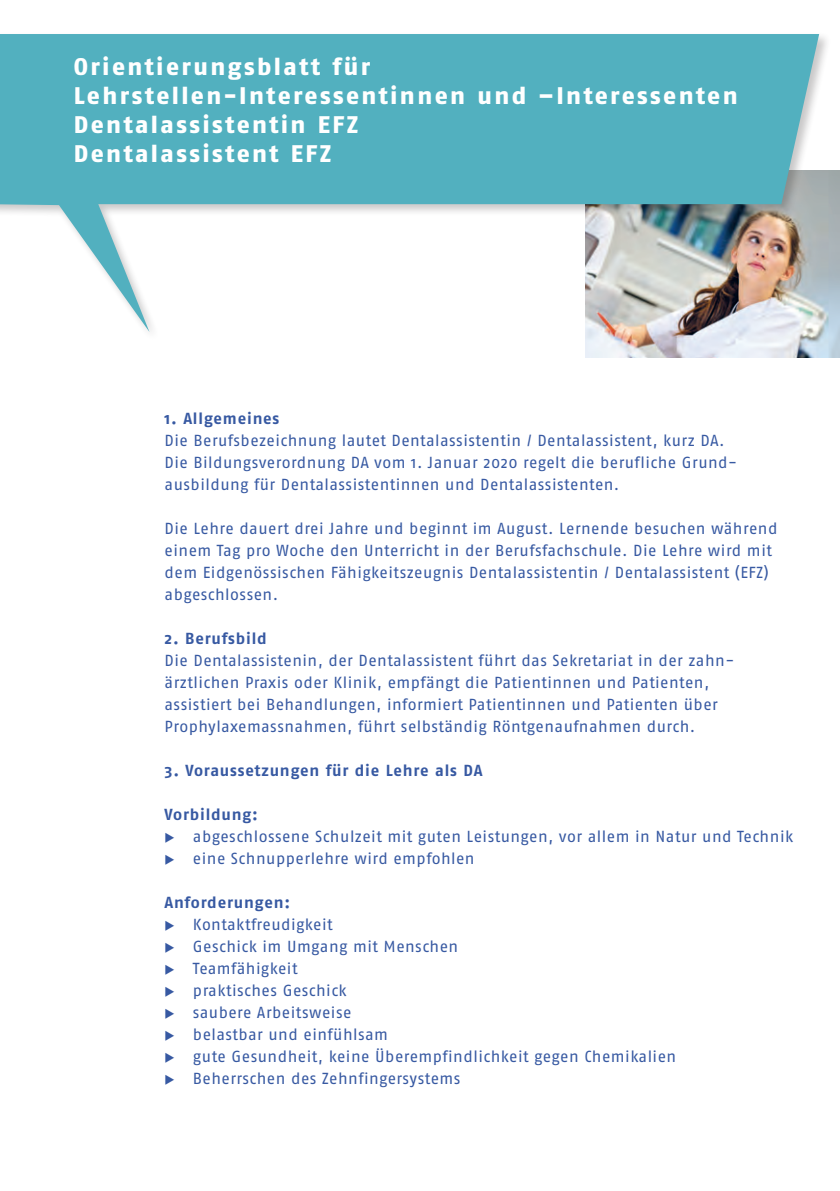
<style>
.page{position:relative;width:840px;height:1191px;background:#fff}
.page>*{position:absolute;margin:0;border:0;box-sizing:border-box;transform-origin:0 0}
.t1{font:24px/28.8px "Fago No Exb Lf";letter-spacing:.1em;color:#fff}
.t2{font:16px/22px "Fago No";letter-spacing:.025em;color:#3759a2}
.t3{font:700 16px "Fago No";letter-spacing:.05em;color:#3759a2}
</style>
<div class="page">
<svg style="left:839px;top:170px;width:1px;height:187px"></svg>
<img style="left:585px;top:170px;width:254px;height:187px">
<div style="left:0;top:31px;width:830px;height:312px;background:#231f20;opacity:.25"></div>
<svg style="left:0;top:34px;width:818px;height:298px;fill:#52b0bf"></svg>
<h1 class="t1" style="left:74px;top:52px;width:665px">Orientierungsblatt für<br>Lehrstellen-Interessentinnen und –Interessenten<br>Dentalassistentin EFZ<br>Dentalassistent EFZ</h1>
<p class="t3" style="left:164px;top:409px;width:116px">1. Allgemeines</p>
<p class="t2" style="left:164px;top:429px;width:571px">Die Berufsbezeichnung lautet Dentalassistentin / Dentalassistent, kurz DA.<br>Die Bildungsverordnung DA vom 1. Januar 2020 regelt die berufliche Grund&shy;ausbildung für Dentalassistentinnen und Dentalassistenten.</p>
<p class="t2" style="left:164px;top:517px;width:614px">Die Lehre dauert drei Jahre und beginnt im August. Lernende besuchen während einem Tag pro Woche den Unterricht in der Berufsfachschule. Die Lehre wird mit dem Eidgenössischen Fähigkeitszeugnis Dentalassistentin / Dentalassistent (EFZ) abgeschlossen.</p>
<p class="t3" style="left:164px;top:629px;width:104px">2. Berufsbild</p>
<p class="t2" style="left:164px;top:649px;width:568px">Die Dentalassistenin, der Dentalassistent führt das Sekretariat in der zahn&shy;ärztlichen Praxis oder Klinik, empfängt die Patientinnen und Patienten, assistiert bei Behandlungen, informiert Patientinnen und Patienten über Prophylaxemassnahmen, führt selbständig Röntgenaufnahmen durch.</p>
<p class="t3" style="left:164px;top:761px;width:319px">3. Voraussetzungen für die Lehre als DA</p>
<p class="t3" style="left:164px;top:805px;width:95px">Vorbildung:</p>
<p class="t2" style="left:164px;top:825px;width:630px">◆ abgeschlossene Schulzeit mit guten Leistungen, vor allem in Natur und Technik</p>
<p class="t2" style="left:164px;top:847px;width:311px">◆ eine Schnupperlehre wird empfohlen</p>
<p class="t3" style="left:164px;top:893px;width:127px">Anforderungen:</p>
<p class="t2" style="left:164px;top:913px;width:170px">◆ Kontaktfreudigkeit</p>
<p class="t2" style="left:164px;top:935px;width:295px">◆ Geschick im Umgang mit Menschen</p>
<p class="t2" style="left:164px;top:957px;width:134px">◆ Teamfähigkeit</p>
<p class="t2" style="left:164px;top:979px;width:184px">◆ praktisches Geschick</p>
<p class="t2" style="left:164px;top:1001px;width:188px">◆ saubere Arbeitsweise</p>
<p class="t2" style="left:164px;top:1023px;width:225px">◆ belastbar und einfühlsam</p>
<p class="t2" style="left:164px;top:1045px;width:513px">◆ gute Gesundheit, keine Überempfindlichkeit gegen Chemikalien</p>
<p class="t2" style="left:164px;top:1067px;width:297px">◆ Beherrschen des Zehnfingersystems</p>
</div>
